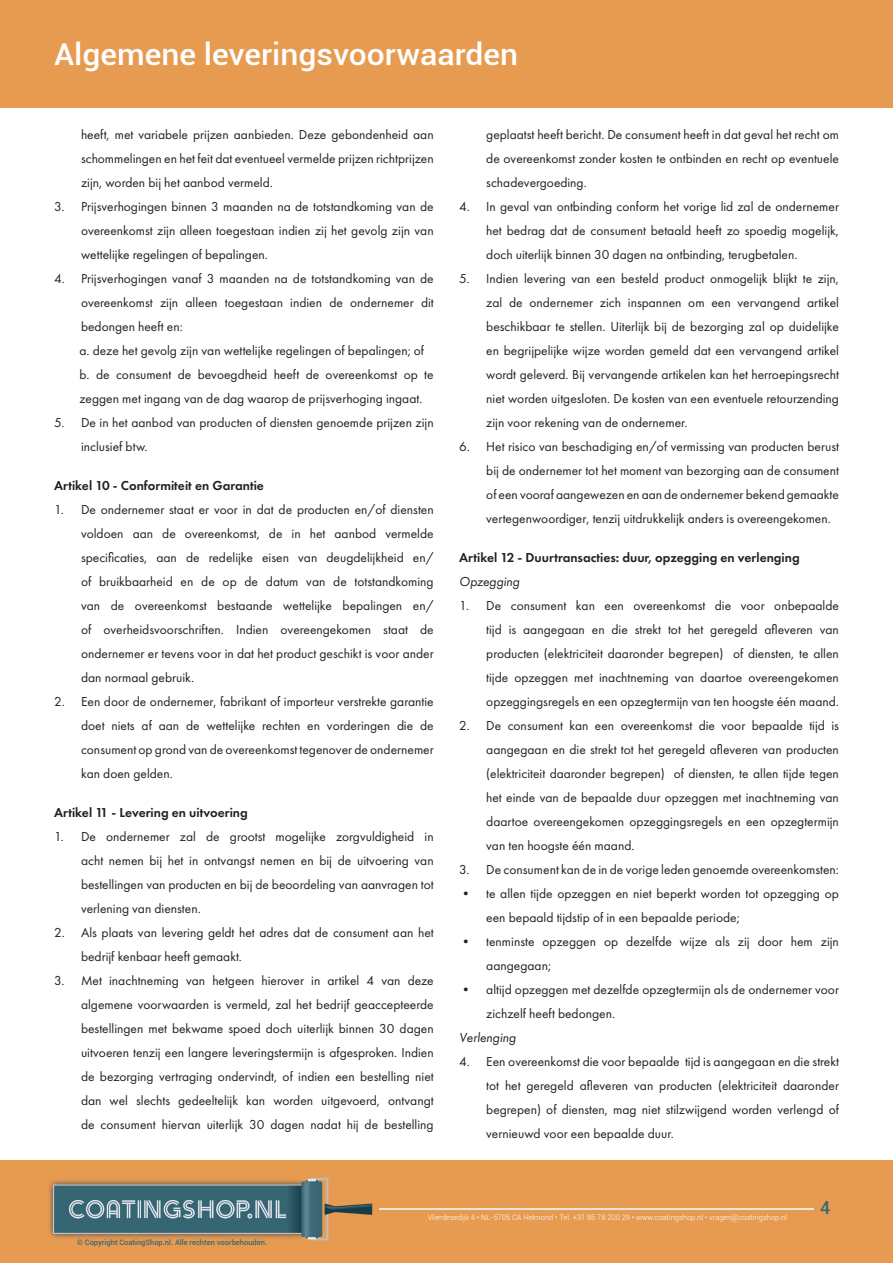
<style>
.page{position:relative;width:893px;height:1263px;background:#fff}
.page>*{position:absolute;margin:0;border:0;box-sizing:border-box;transform-origin:0 0}
.t1{font:500 30px "Roboto";color:#fff;scale:1.06 1}
.t2{font:500 18px "Roboto";color:#366774}
.t3{font:13.5px/24px "Futura PT";color:#231f20;text-align:justify}
.t4{font:600 13.5px "Futura PT";color:#231f20}
.t5{font:italic 13.5px "Futura PT";color:#231f20}
.t6{font:300 7.5px "Roboto";color:#fff}
.t7{font:500 7.5px "Roboto";color:#366774}
</style>
<div class="page">
<div style="left:0;top:1161px;width:893px;height:102px;background:#e79b51"></div>
<img style="left:49px;top:1177px;width:324px;height:64px">
<hr style="left:379px;top:1208px;width:435px;height:2px;background:#fff">
<div style="left:0;top:0;width:893px;height:107px;background:#e79b51"></div>
<h1 class="t1" style="left:54px;top:33px;width:439px">Algemene leveringsvoorwaarden</h1>
<p class="t3" style="left:81px;top:122px;width:354px">heeft, met variabele prijzen aanbieden. Deze gebondenheid aan schommelingen en het feit dat eventueel vermelde prijzen richtprijzen zijn, worden bij het aanbod vermeld.</p>
<p class="t3" style="left:81px;top:194px;width:354px;text-indent:-27px">3. Prijsverhogingen binnen 3 maanden na de totstandkoming van de overeenkomst zijn alleen toegestaan indien zij het gevolg zijn van wettelijke regelingen of bepalingen.</p>
<p class="t3" style="left:80px;top:266px;width:356px;text-align:left;text-indent:-26px">4. Prijsverhogingen vanaf 3 maanden na de totstandkoming van de overeenkomst zijn alleen toegestaan indien de ondernemer dit bedongen heeft en:<br>a. deze het gevolg zijn van wettelijke regelingen of bepalingen; of b. de consument de bevoegdheid heeft de overeenkomst op te zeggen met ingang van de dag waarop de prijsverhoging ingaat.</p>
<p class="t3" style="left:81px;top:410px;width:354px;text-indent:-27px">5. De in het aanbod van producten of diensten genoemde prijzen zijn inclusief btw.</p>
<p class="t4" style="left:54px;top:477px;width:211px">Artikel 10 - Conformiteit en Garantie</p>
<p class="t3" style="left:81px;top:497px;width:354px;text-indent:-27px">1. De ondernemer staat er voor in dat de producten en/of diensten voldoen aan de overeenkomst, de in het aanbod vermelde specificaties, aan de redelijke eisen van deugdelijkheid en/ of bruikbaarheid en de op de datum van de totstandkoming van de overeenkomst bestaande wettelijke bepalingen en/ of overheidsvoorschriften. Indien overeengekomen staat de ondernemer er tevens voor in dat het product geschikt is voor ander dan normaal gebruik.</p>
<p class="t3" style="left:81px;top:689px;width:354px;text-indent:-27px">2. Een door de ondernemer, fabrikant of importeur verstrekte garantie doet niets af aan de wettelijke rechten en vorderingen die de consument op grond van de overeenkomst tegenover de ondernemer kan doen gelden.</p>
<p class="t4" style="left:54px;top:804px;width:195px">Artikel 11 - Levering en uitvoering</p>
<p class="t3" style="left:81px;top:824px;width:354px;text-indent:-27px">1. De ondernemer zal de grootst mogelijke zorgvuldigheid in acht nemen bij het in ontvangst nemen en bij de uitvoering van bestellingen van producten en bij de beoordeling van aanvragen tot verlening van diensten.</p>
<p class="t3" style="left:81px;top:920px;width:354px;text-indent:-27px">2. Als plaats van levering geldt het adres dat de consument aan het bedrijf kenbaar heeft gemaakt.</p>
<p class="t3" style="left:81px;top:968px;width:354px;text-indent:-27px">3. Met inachtneming van hetgeen hierover in artikel 4 van deze algemene voorwaarden is vermeld, zal het bedrijf geaccepteerde bestellingen met bekwame spoed doch uiterlijk binnen 30 dagen uitvoeren tenzij een langere leveringstermijn is afgesproken. Indien de bezorging vertraging ondervindt, of indien een bestelling niet dan wel slechts gedeeltelijk kan worden uitgevoerd, ontvangt de consument hiervan uiterlijk 30 dagen nadat hij de bestelling</p>
<p class="t3" style="left:486px;top:122px;width:354px">geplaatst heeft bericht. De consument heeft in dat geval het recht om de overeenkomst zonder kosten te ontbinden en recht op eventuele schadevergoeding.</p>
<p class="t3" style="left:486px;top:194px;width:354px;text-indent:-27px">4. In geval van ontbinding conform het vorige lid zal de ondernemer het bedrag dat de consument betaald heeft zo spoedig mogelijk, doch uiterlijk binnen 30 dagen na ontbinding, terugbetalen.</p>
<p class="t3" style="left:486px;top:266px;width:354px;text-indent:-27px">5. Indien levering van een besteld product onmogelijk blijkt te zijn, zal de ondernemer zich inspannen om een vervangend artikel beschikbaar te stellen. Uiterlijk bij de bezorging zal op duidelijke en begrijpelijke wijze worden gemeld dat een vervangend artikel wordt geleverd. Bij vervangende artikelen kan het herroepingsrecht niet worden uitgesloten. De kosten van een eventuele retourzending zijn voor rekening van de ondernemer.</p>
<p class="t3" style="left:486px;top:434px;width:354px;text-indent:-27px">6. Het risico van beschadiging en/of vermissing van producten berust bij de ondernemer tot het moment van bezorging aan de consument of een vooraf aangewezen en aan de ondernemer bekend gemaakte vertegenwoordiger, tenzij uitdrukkelijk anders is overeengekomen.</p>
<p class="t4" style="left:459px;top:549px;width:342px">Artikel 12 - Duurtransacties: duur, opzegging en verlenging</p>
<p class="t5" style="left:459px;top:573px;width:62px">Opzegging</p>
<p class="t3" style="left:486px;top:593px;width:354px;text-indent:-27px">1. De consument kan een overeenkomst die voor onbepaalde tijd is aangegaan en die strekt tot het geregeld afleveren van producten (elektriciteit daaronder begrepen) of diensten, te allen tijde opzeggen met inachtneming van daartoe overeengekomen opzeggingsregels en een opzegtermijn van ten hoogste één maand.</p>
<p class="t3" style="left:486px;top:713px;width:354px;text-indent:-27px">2. De consument kan een overeenkomst die voor bepaalde tijd is aangegaan en die strekt tot het geregeld afleveren van producten (elektriciteit daaronder begrepen) of diensten, te allen tijde tegen het einde van de bepaalde duur opzeggen met inachtneming van daartoe overeengekomen opzeggingsregels en een opzegtermijn van ten hoogste één maand.</p>
<p class="t3" style="left:459px;top:857px;width:381px">3. De consument kan de in de vorige leden genoemde overeenkomsten:</p>
<p class="t3" style="left:486px;top:881px;width:354px;text-indent:-27px">• te allen tijde opzeggen en niet beperkt worden tot opzegging op een bepaald tijdstip of in een bepaalde periode;</p>
<p class="t3" style="left:486px;top:929px;width:354px;text-indent:-27px">• tenminste opzeggen op dezelfde wijze als zij door hem zijn aangegaan;</p>
<p class="t3" style="left:486px;top:977px;width:354px;text-indent:-27px">• altijd opzeggen met dezelfde opzegtermijn als de ondernemer voor zichzelf heeft bedongen.</p>
<p class="t5" style="left:459px;top:1029px;width:58px">Verlenging</p>
<p class="t3" style="left:486px;top:1049px;width:354px;text-indent:-27px">4. Een overeenkomst die voor bepaalde tijd is aangegaan en die strekt tot het geregeld afleveren van producten (elektriciteit daaronder begrepen) of diensten, mag niet stilzwijgend worden verlengd of vernieuwd voor een bepaalde duur.</p>
<p class="t7" style="left:77px;top:1237px;width:191px">© Copyright CoatingShop.nl. Alle rechten voorbehouden.</p>
<p class="t6" style="left:428px;top:1212px;width:361px">Vlierdesedijk 4 • NL-5705 CA Helmond • Tel. +31 85 78 200 29 • www.coatingshop.nl • vragen@coatingshop.nl</p>
<h2 class="t2" style="left:820px;top:1194px;width:12px">4</h2>
</div>
